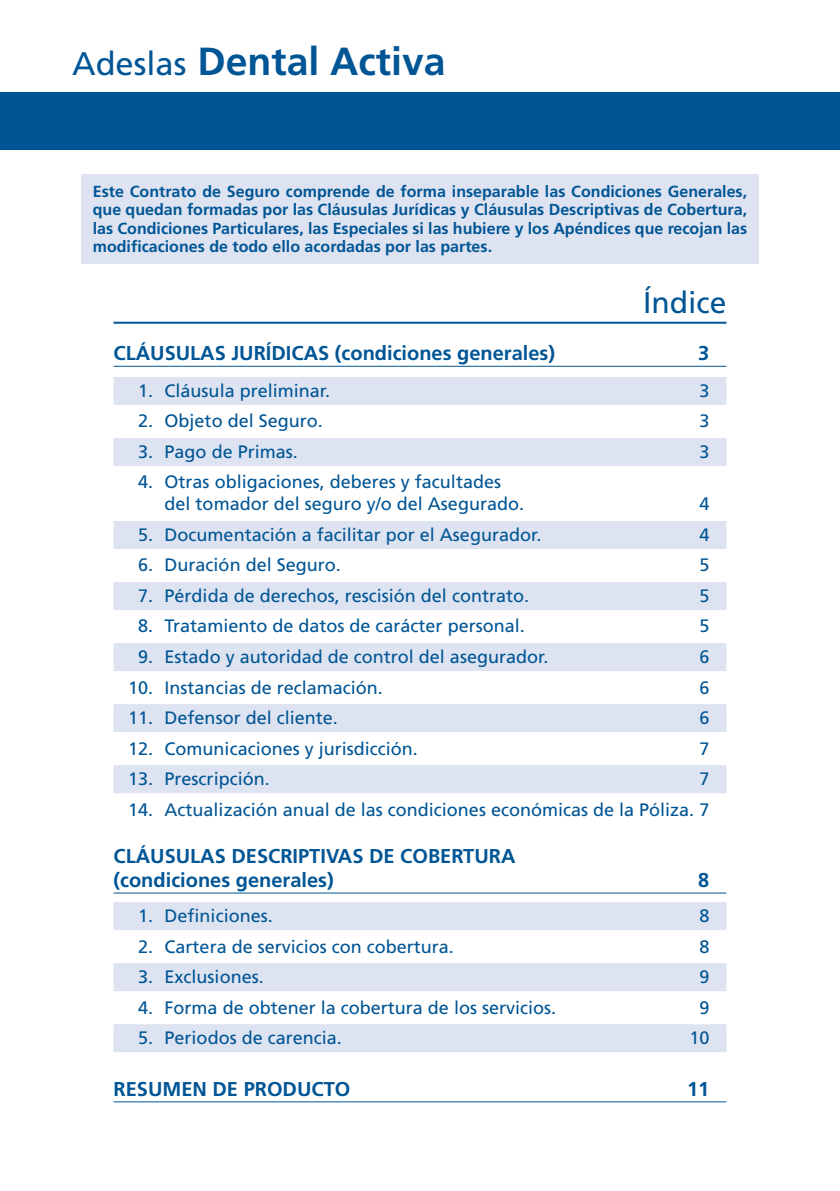
<style>
.page{position:relative;width:840px;height:1191px;background:#fff}
.page>*{position:absolute;margin:0;border:0;box-sizing:border-box;transform-origin:0 0}
.t1{font:700 39.2px "Frutiger";color:#005595}
.t2{font:30px "Frutiger";color:#005595}
.t3{font:700 20px/24px "Frutiger";color:#005595}
.t4{font:18px/22px "Frutiger";color:#005595}
.t5{font:700 16px/18.4px "Frutiger";color:#005595;text-align:justify}
.s1{font-weight:400;font-size:32.6px}
</style>
<div class="page">
<div style="left:0;top:92px;width:839px;height:58px;background:#005595"></div>
<hr style="left:839px;top:71px;width:1px;height:79px;background:#005595">
<hr style="left:113px;top:322px;width:613px;height:2px;background:#005595">
<div style="left:113px;top:377px;width:613px;height:28px;background:#dde3f0"></div>
<div style="left:113px;top:438px;width:613px;height:28px;background:#dde3f0"></div>
<div style="left:113px;top:521px;width:613px;height:28px;background:#dde3f0"></div>
<div style="left:113px;top:582px;width:613px;height:28px;background:#dde3f0"></div>
<div style="left:113px;top:643px;width:613px;height:28px;background:#dde3f0"></div>
<div style="left:113px;top:704px;width:613px;height:28px;background:#dde3f0"></div>
<div style="left:113px;top:765px;width:613px;height:28px;background:#dde3f0"></div>
<hr style="left:113px;top:366px;width:613px;height:1px;background:#005595">
<hr style="left:113px;top:892px;width:613px;height:1px;background:#005595">
<div style="left:81px;top:174px;width:677px;height:90px;background:#dde3f0"></div>
<div style="left:113px;top:902px;width:613px;height:28px;background:#dde3f0"></div>
<div style="left:113px;top:963px;width:613px;height:28px;background:#dde3f0"></div>
<div style="left:113px;top:1024px;width:613px;height:28px;background:#dde3f0"></div>
<hr style="left:113px;top:1101px;width:613px;height:1px;background:#005595">
<h1 class="t1" style="left:72px;top:38px;width:375px"><span class="s1">Adeslas</span> Dental Activa</h1>
<p class="t5" style="left:93px;top:182px;width:655px">Este Contrato de Seguro comprende de forma inseparable las Condiciones Generales, que quedan formadas por las Cláusulas Jurídicas y Cláusulas Descriptivas de Cobertura, las Condiciones Particulares, las Especiales si las hubiere y los Apéndices que recojan las modificaciones de todo ello acordadas por las partes.</p>
<h2 class="t2" style="left:642px;top:284px;width:85px">Índice</h2>
<p class="t3" style="left:113px;top:341px;width:443px">CLÁUSULAS JURÍDICAS (condiciones generales)</p>
<p class="t3" style="left:698px;top:341px;width:13px">3</p>
<p class="t4" style="left:138px;top:379px;width:193px">1. Cláusula preliminar.</p>
<p class="t4" style="left:699px;top:379px;width:12px">3</p>
<p class="t4" style="left:138px;top:410px;width:186px">2. Objeto del Seguro.</p>
<p class="t4" style="left:699px;top:410px;width:12px">3</p>
<p class="t4" style="left:138px;top:440px;width:161px">3. Pago de Primas.</p>
<p class="t4" style="left:699px;top:440px;width:12px">3</p>
<p class="t4" style="left:164px;top:471px;width:361px;text-indent:-26px">4. Otras obligaciones, deberes y facultades del tomador del seguro y/o del Asegurado.</p>
<p class="t4" style="left:699px;top:493px;width:12px">4</p>
<p class="t4" style="left:138px;top:523px;width:404px">5. Documentación a facilitar por el Asegurador.</p>
<p class="t4" style="left:699px;top:523px;width:12px">4</p>
<p class="t4" style="left:138px;top:554px;width:204px">6. Duración del Seguro.</p>
<p class="t4" style="left:699px;top:554px;width:12px">5</p>
<p class="t4" style="left:138px;top:584px;width:392px">7. Pérdida de derechos, rescisión del contrato.</p>
<p class="t4" style="left:699px;top:584px;width:12px">5</p>
<p class="t4" style="left:138px;top:615px;width:388px">8. Tratamiento de datos de carácter personal.</p>
<p class="t4" style="left:699px;top:615px;width:12px">5</p>
<p class="t4" style="left:138px;top:645px;width:411px">9. Estado y autoridad de control del asegurador.</p>
<p class="t4" style="left:699px;top:645px;width:12px">6</p>
<p class="t4" style="left:128px;top:676px;width:256px">10. Instancias de reclamación.</p>
<p class="t4" style="left:699px;top:676px;width:12px">6</p>
<p class="t4" style="left:128px;top:706px;width:211px">11. Defensor del cliente.</p>
<p class="t4" style="left:699px;top:706px;width:12px">6</p>
<p class="t4" style="left:128px;top:737px;width:291px">12. Comunicaciones y jurisdicción.</p>
<p class="t4" style="left:699px;top:737px;width:12px">7</p>
<p class="t4" style="left:128px;top:767px;width:143px">13. Prescripción.</p>
<p class="t4" style="left:699px;top:767px;width:12px">7</p>
<p class="t4" style="left:128px;top:798px;width:582px">14. Actualización anual de las condiciones económicas de la Póliza. 7</p>
<p class="t3" style="left:113px;top:843px;width:403px">CLÁUSULAS DESCRIPTIVAS DE COBERTURA (condiciones generales)</p>
<p class="t3" style="left:698px;top:867px;width:13px">8</p>
<p class="t4" style="left:138px;top:904px;width:136px">1. Definiciones.</p>
<p class="t4" style="left:699px;top:904px;width:12px">8</p>
<p class="t4" style="left:138px;top:935px;width:317px">2. Cartera de servicios con cobertura.</p>
<p class="t4" style="left:699px;top:935px;width:12px">8</p>
<p class="t4" style="left:138px;top:965px;width:127px">3. Exclusiones.</p>
<p class="t4" style="left:699px;top:965px;width:12px">9</p>
<p class="t4" style="left:138px;top:996px;width:419px">4. Forma de obtener la cobertura de los servicios.</p>
<p class="t4" style="left:699px;top:996px;width:12px">9</p>
<p class="t4" style="left:138px;top:1026px;width:205px">5. Periodos de carencia.</p>
<p class="t4" style="left:689px;top:1026px;width:22px">10</p>
<p class="t3" style="left:113px;top:1076px;width:238px">RESUMEN DE PRODUCTO</p>
<p class="t3" style="left:686px;top:1076px;width:24px">11</p>
</div>
